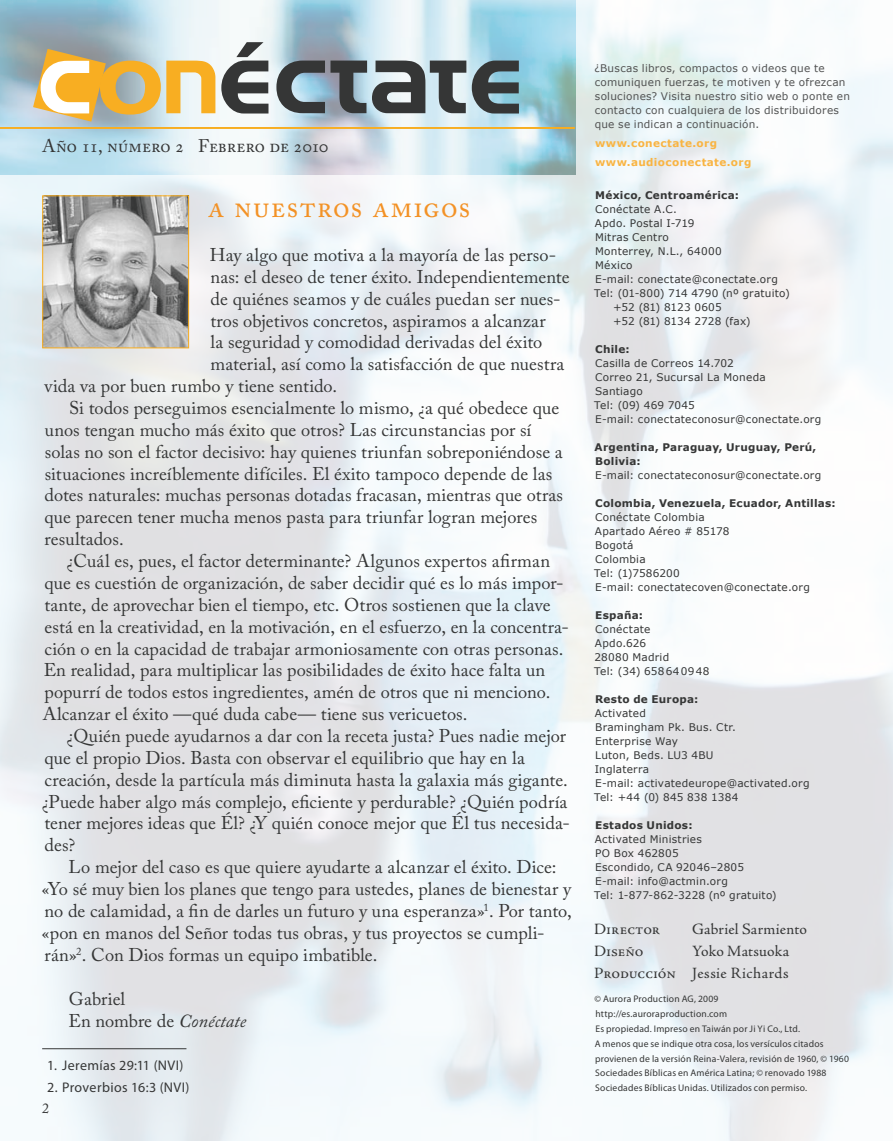
<style>
.page{position:relative;width:893px;height:1141px;background:#fff}
.page>*{position:absolute;margin:0;border:0;box-sizing:border-box;transform-origin:0 0}
.t1{font:29.75px "Adobe Caslon Pro";letter-spacing:.035em;color:#f39226}
.t2{font:18.38px/21.9px "Adobe Caslon Pro";letter-spacing:.01em;color:#353636}
.t3{font:18.2px "Adobe Caslon Pro";letter-spacing:-.005em;color:#353636}
.t4{font:15.75px/21.9px "Adobe Jenson Pro";letter-spacing:.005em;color:#353636;text-align:right}
.t5{font:14px "Myriad Pro";letter-spacing:.025em;color:#353636}
.t6{font:14px "Adobe Caslon Pro";color:#353636}
.t7{font:10.5px/14px "Verdana";letter-spacing:.025em;color:#353636}
.t8{font:10.5px/14px "Verdana";letter-spacing:.025em;color:#525353}
.t9{font:700 10.5px/14px "Verdana";letter-spacing:.02em;color:#353636}
.t10{font:700 10.5px/18.9px "Verdana";letter-spacing:.04em;color:#f9b442}
.t11{font:10.5px "Verdana";letter-spacing:.005em;color:#353636}
.t12{font:9.62px/14.9px "Myriad Pro";letter-spacing:.02em;color:#353636}
.s1{font-style:italic}
</style>
<div class="page">
<hr style="left:42px;top:1048px;width:144px;height:1px;background:#353636">
<hr style="left:0;top:127px;width:575px;height:2px;background:#f8ae22">
<img style="left:44px;top:197px;width:143px;height:149px">
<div style="left:42px;top:195px;width:147px;height:153px;border:1px solid #f8ae22"></div>
<svg style="left:221px;top:42px;width:298px;height:72px;background:#88959b"></svg>
<svg style="left:33px;top:49px;width:182px;height:73px;background:#dec48b"></svg>
<p class="t8" style="left:594px;top:61px;width:257px">¿Buscas libros, compactos o videos que te comuniquen fuerzas, te motiven y te ofrezcan soluciones? Visita nuestro sitio web o ponte en contacto con cualquiera de los distribuidores que se indican a continuación.</p>
<p class="t10" style="left:595px;top:133px;width:158px">www.conectate.org www.audioconectate.org</p>
<p class="t9" style="left:595px;top:188px;width:145px">México, Centroamérica:</p>
<p class="t7" style="left:595px;top:202px;width:83px">Conéctate A.C.</p>
<p class="t7" style="left:595px;top:216px;width:101px">Apdo. Postal I-719</p>
<p class="t7" style="left:595px;top:230px;width:75px">Mitras Centro</p>
<p class="t7" style="left:595px;top:244px;width:128px">Monterrey, N.L., 64000</p>
<p class="t7" style="left:595px;top:258px;width:39px">México</p>
<p class="t7" style="left:595px;top:272px;width:184px">E-mail: conectate@conectate.org</p>
<p class="t7" style="left:594px;top:286px;width:197px">Tel: (01-800) 714 4790 (nº gratuito)</p>
<p class="t11" style="left:613px;top:300px;width:110px">+52 (81) 8123 0605</p>
<p class="t11" style="left:613px;top:314px;width:139px">+52 (81) 8134 2728 (fax)</p>
<p class="t9" style="left:595px;top:342px;width:36px">Chile:</p>
<p class="t7" style="left:594px;top:356px;width:229px">Casilla de Correos 14.702<br>Correo 21, Sucursal La Moneda<br>Santiago<br>Tel: (09) 469 7045<br>E-mail: conectateconosur@conectate.org</p>
<p class="t9" style="left:595px;top:440px;width:223px">Argentina, Paraguay, Uruguay, Perú,<br>Bolivia:</p>
<p class="t7" style="left:595px;top:468px;width:228px">E-mail: conectateconosur@conectate.org</p>
<p class="t9" style="left:595px;top:496px;width:242px">Colombia, Venezuela, Ecuador, Antillas:</p>
<p class="t7" style="left:594px;top:510px;width:217px">Conéctate Colombia<br>Apartado Aéreo # 85178<br>Bogotá<br>Colombia<br>Tel: (1)7586200<br>E-mail: conectatecoven@conectate.org</p>
<p class="t9" style="left:595px;top:608px;width:49px">España:</p>
<p class="t7" style="left:594px;top:622px;width:117px">Conéctate<br>Apdo.626<br>28080 Madrid<br>Tel: (34) 658640948</p>
<p class="t9" style="left:595px;top:692px;width:105px">Resto de Europa:</p>
<p class="t7" style="left:594px;top:706px;width:217px">Activated<br>Bramingham Pk. Bus. Ctr.<br>Enterprise Way<br>Luton, Beds. LU3 4BU<br>Inglaterra<br>E-mail: activatedeurope@activated.org<br>Tel: +44 (0) 845 838 1384</p>
<p class="t9" style="left:595px;top:818px;width:99px">Estados Unidos:</p>
<p class="t7" style="left:594px;top:832px;width:184px">Activated Ministries<br>PO Box 462805<br>Escondido, CA 92046–2805<br>E-mail: info@actmin.org<br>Tel: 1-877-862-3228 (nº gratuito)</p>
<p class="t3" style="left:42px;top:135px;width:288px">Año 11, número 2 Febrero de 2010</p>
<h1 class="t1" style="left:208px;top:189px;width:264px">a nuestros amigos</h1>
<p class="t2" style="left:210px;top:244px;width:348px">Hay algo que motiva a la mayoría de las perso-</p>
<p class="t2" style="left:211px;top:266px;width:360px">nas: el deseo de tener éxito. Independientemente</p>
<p class="t2" style="left:211px;top:287px;width:352px">de quiénes seamos y de cuáles puedan ser nues-</p>
<p class="t2" style="left:210px;top:309px;width:337px">tros objetivos concretos, aspiramos a alcanzar</p>
<p class="t2" style="left:211px;top:331px;width:333px">la seguridad y comodidad derivadas del éxito</p>
<p class="t2" style="left:211px;top:353px;width:355px">material, así como la satisfacción de que nuestra</p>
<p class="t2" style="left:45px;top:375px;width:294px">vida va por buen rumbo y tiene sentido.</p>
<p class="t2" style="left:69px;top:397px;width:492px">Si todos perseguimos esencialmente lo mismo, ¿a qué obedece que</p>
<p class="t2" style="left:45px;top:419px;width:488px">unos tengan mucho más éxito que otros? Las circunstancias por sí</p>
<p class="t2" style="left:45px;top:440px;width:519px">solas no son el factor decisivo: hay quienes triunfan sobreponiéndose a</p>
<p class="t2" style="left:45px;top:462px;width:509px">situaciones increíblemente difíciles. El éxito tampoco depende de las</p>
<p class="t2" style="left:45px;top:484px;width:520px">dotes naturales: muchas personas dotadas fracasan, mientras que otras</p>
<p class="t2" style="left:45px;top:506px;width:494px">que parecen tener mucha menos pasta para triunfar logran mejores</p>
<p class="t2" style="left:45px;top:528px;width:81px">resultados.</p>
<p class="t2" style="left:67px;top:550px;width:485px">¿Cuál es, pues, el factor determinante? Algunos expertos afirman</p>
<p class="t2" style="left:45px;top:572px;width:520px">que es cuestión de organización, de saber decidir qué es lo más impor-</p>
<p class="t2" style="left:44px;top:593px;width:508px">tante, de aprovechar bien el tiempo, etc. Otros sostienen que la clave</p>
<p class="t2" style="left:45px;top:615px;width:526px">está en la creatividad, en la motivación, en el esfuerzo, en la concentra-</p>
<p class="t2" style="left:45px;top:637px;width:520px">ción o en la capacidad de trabajar armoniosamente con otras personas.</p>
<p class="t2" style="left:44px;top:659px;width:503px">En realidad, para multiplicar las posibilidades de éxito hace falta un</p>
<p class="t2" style="left:45px;top:681px;width:507px">popurrí de todos estos ingredientes, amén de otros que ni menciono.</p>
<p class="t2" style="left:43px;top:703px;width:426px">Alcanzar el éxito —qué duda cabe— tiene sus vericuetos.</p>
<p class="t2" style="left:67px;top:725px;width:501px">¿Quién puede ayudarnos a dar con la receta justa? Pues nadie mejor</p>
<p class="t2" style="left:45px;top:747px;width:482px">que el propio Dios. Basta con observar el equilibrio que hay en la</p>
<p class="t2" style="left:45px;top:768px;width:525px">creación, desde la partícula más diminuta hasta la galaxia más gigante.</p>
<p class="t2" style="left:42px;top:790px;width:527px">¿Puede haber algo más complejo, eficiente y perdurable? ¿Quién podría</p>
<p class="t2" style="left:44px;top:812px;width:527px">tener mejores ideas que Él? ¿Y quién conoce mejor que Él tus necesida-</p>
<p class="t2" style="left:45px;top:834px;width:32px">des?</p>
<p class="t2" style="left:69px;top:856px;width:489px">Lo mejor del caso es que quiere ayudarte a alcanzar el éxito. Dice:</p>
<p class="t2" style="left:42px;top:878px;width:531px">«Yo sé muy bien los planes que tengo para ustedes, planes de bienestar y</p>
<p class="t2" style="left:45px;top:900px;width:529px">no de calamidad, a fin de darles un futuro y una esperanza»<sup>1</sup>. Por tanto,</p>
<p class="t2" style="left:42px;top:922px;width:504px">«pon en manos del Señor todas tus obras, y tus proyectos se cumpli-</p>
<p class="t2" style="left:45px;top:944px;width:334px">rán»<sup>2</sup>. Con Dios formas un equipo imbatible.</p>
<p class="t2" style="left:69px;top:987px;width:179px">Gabriel<br>En nombre de <span class="s1">Conéctate</span></p>
<p class="t12" style="left:595px;top:991px;width:256px">© Aurora Production AG, 2009 http://es.auroraproduction.com<br>Es propiedad. Impreso en Taiwán por Ji Yi Co., Ltd.<br>A menos que se indique otra cosa, los versículos citados provienen de la versión Reina-Valera, revisión de 1960, © 1960<br>Sociedades Bíblicas en América Latina; © renovado 1988<br>Sociedades Bíblicas Unidas. Utilizados con permiso.</p>
<p class="t4" style="left:594px;top:919px;width:68px">Director</p>
<p class="t4" style="left:692px;top:919px;width:116px">Gabriel Sarmiento</p>
<p class="t4" style="left:594px;top:941px;width:51px">Diseño</p>
<p class="t4" style="left:594px;top:941px;width:197px">Yoko Matsuoka<br>Producción Jessie Richards</p>
<p class="t5" style="left:47px;top:1057px;width:138px">1. Jeremías 29:11 (NVI)</p>
<p class="t5" style="left:47px;top:1079px;width:144px">2. Proverbios 16:3 (NVI)</p>
<p class="t6" style="left:42px;top:1100px;width:8px">2</p>
</div>
